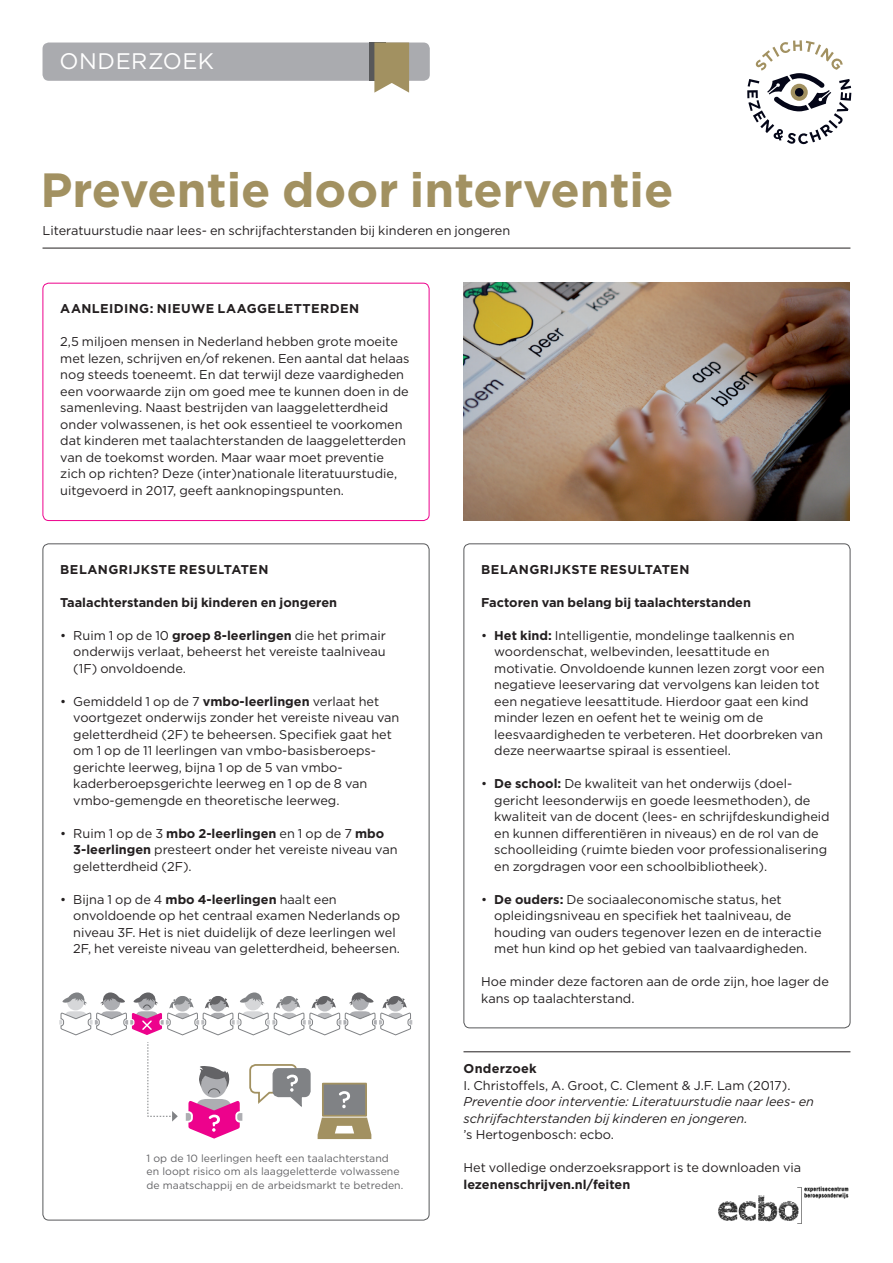
<style>
.page{position:relative;width:893px;height:1263px;background:#fff}
.page>*{position:absolute;margin:0;border:0;box-sizing:border-box;transform-origin:0 0}
.t1{font:700 48px "Gotham";color:#a29161}
.t2{font:22.5px "Gotham";letter-spacing:.025em;color:#fff}
.t3{font:12.75px/16.5px "Gotham";color:#231f20}
.t4{font:700 12.75px "Gotham";color:#231f20}
.t5{font:italic 12.75px/16.5px "Gotham";color:#231f20}
.t6{font:700 12.75px "Gotham";letter-spacing:.03em;color:#231f20}
.t7{font:700 12.75px "Gotham";letter-spacing:.02em;color:#231f20}
.t8{font:10.5px/13.5px "Gotham";color:#636366}
.s1{font-weight:700}
</style>
<div class="page">
<div style="left:43px;top:283px;width:386px;height:238px;border:1px solid #ed028c;border-radius:6px"></div>
<svg style="left:747px;top:40px;width:104px;height:104px"></svg>
<div style="left:791px;top:84px;width:17px;height:17px;background:#a29161;border-radius:50%"></div>
<div style="left:795px;top:88px;width:8px;height:9px;background:#040618;border-radius:50%"></div>
<div style="left:43px;top:43px;width:387px;height:38px;background:#aaabaf;border-radius:6px"></div>
<div style="left:369px;top:43px;width:17px;height:38px;background:#57585a"></div>
<svg style="left:374px;top:43px;width:35px;height:50px;background:#ab9c71"></svg>
<hr style="left:43px;top:248px;width:807px;height:1px;background:#231f20">
<hr style="left:463px;top:1051px;width:387px;height:1px;background:#231f20">
<img style="left:718px;top:1186px;width:131px;height:38px">
<img style="left:463px;top:283px;width:387px;height:238px">
<svg style="left:59px;top:992px;width:353px;height:43px"></svg>
<svg style="left:147px;top:1042px;width:31px;height:79px"></svg>
<svg style="left:186px;top:1066px;width:56px;height:72px"></svg>
<svg style="left:249px;top:1064px;width:62px;height:43px"></svg>
<svg style="left:318px;top:1082px;width:53px;height:57px"></svg>
<h2 class="t2" style="left:60px;top:47px;width:156px">ONDERZOEK</h2>
<h1 class="t1" style="left:40px;top:158px;width:635px">Preventie door interventie</h1>
<p class="t3" style="left:43px;top:221px;width:469px">Literatuurstudie naar lees- en schrijfachterstanden bij kinderen en jongeren</p>
<p class="t6" style="left:60px;top:300px;width:301px">AANLEIDING: NIEUWE LAAGGELETTERDEN</p>
<p class="t3" style="left:60px;top:333px;width:351px">2,5 miljoen mensen in Nederland hebben grote moeite met lezen, schrijven en/of rekenen. Een aantal dat helaas nog steeds toeneemt. En dat terwijl deze vaardigheden een voorwaarde zijn om goed mee te kunnen doen in de samenleving. Naast bestrijden van laaggeletterdheid onder volwassenen, is het ook essentieel te voorkomen dat kinderen met taalachterstanden de laaggeletterden van de toekomst worden. Maar waar moet preventie zich op richten? Deze (inter)nationale literatuurstudie, uitgevoerd in 2017, geeft aanknopingspunten.</p>
<p class="t6" style="left:60px;top:561px;width:210px">BELANGRIJKSTE RESULTATEN</p>
<p class="t4" style="left:60px;top:594px;width:278px">Taalachterstanden bij kinderen en jongeren</p>
<p class="t3" style="left:73px;top:627px;width:314px;text-align:justify;text-indent:-13px">• Ruim 1 op de 10 <span class="s1">groep 8-leerlingen</span> die het primair onderwijs verlaat, beheerst het vereiste taalniveau (1F) onvoldoende.</p>
<p class="t3" style="left:73px;top:693px;width:328px;text-indent:-13px">• Gemiddeld 1 op de 7 <span class="s1">vmbo-leerlingen</span> verlaat het voortgezet onderwijs zonder het vereiste niveau van geletterdheid (2F) te beheersen. Specifiek gaat het om 1 op de 11 leerlingen van vmbo-basisberoeps&shy;gerichte leerweg, bijna 1 op de 5 van vmbo&shy;kaderberoepsgerichte leerweg en 1 op de 8 van vmbo-gemengde en theoretische leerweg.</p>
<p class="t3" style="left:73px;top:825px;width:326px;text-indent:-13px">• Ruim 1 op de 3 <span class="s1">mbo 2-leerlingen</span> en 1 op de 7 <span class="s1">mbo<br>3-leerlingen</span> presteert onder het vereiste niveau van geletterdheid (2F).</p>
<p class="t3" style="left:73px;top:891px;width:328px;text-indent:-13px">• Bijna 1 op de 4 <span class="s1">mbo 4-leerlingen</span> haalt een onvoldoende op het centraal examen Nederlands op niveau 3F. Het is niet duidelijk of deze leerlingen wel 2F, het vereiste niveau van geletterdheid, beheersen.</p>
<p class="t8" style="left:147px;top:1151px;width:258px">1 op de 10 leerlingen heeft een taalachterstand en loopt risico om als laaggeletterde volwassene de maatschappij en de arbeidsmarkt te betreden.</p>
<p class="t6" style="left:481px;top:561px;width:210px">BELANGRIJKSTE RESULTATEN</p>
<p class="t4" style="left:481px;top:594px;width:271px">Factoren van belang bij taalachterstanden</p>
<p class="t3" style="left:494px;top:627px;width:332px;text-indent:-13px">• <span class="s1">Het kind:</span> Intelligentie, mondelinge taalkennis en woordenschat, welbevinden, leesattitude en motivatie. Onvoldoende kunnen lezen zorgt voor een negatieve leeservaring dat vervolgens kan leiden tot een negatieve leesattitude. Hierdoor gaat een kind minder lezen en oefent het te weinig om de leesvaardigheden te verbeteren. Het doorbreken van deze neerwaartse spiraal is essentieel.</p>
<p class="t3" style="left:494px;top:775px;width:337px;text-indent:-13px">• <span class="s1">De school:</span> De kwaliteit van het onderwijs (doel&shy;gericht leesonderwijs en goede leesmethoden), de kwaliteit van de docent (lees- en schrijfdeskundigheid en kunnen differentiëren in niveaus) en de rol van de schoolleiding (ruimte bieden voor professionalisering en zorgdragen voor een schoolbibliotheek).</p>
<p class="t3" style="left:494px;top:891px;width:329px;text-indent:-13px">• <span class="s1">De ouders:</span> De sociaaleconomische status, het opleidingsniveau en specifiek het taalniveau, de houding van ouders tegenover lezen en de interactie met hun kind op het gebied van taalvaardigheden.</p>
<p class="t3" style="left:481px;top:973px;width:349px">Hoe minder deze factoren aan de orde zijn, hoe lager de kans op taalachterstand.</p>
<p class="t7" style="left:463px;top:1060px;width:75px">Onderzoek</p>
<p class="t3" style="left:463px;top:1077px;width:329px">I. Christoffels, A. Groot, C. Clement &amp; J.F. Lam (2017).</p>
<p class="t5" style="left:463px;top:1093px;width:352px">Preventie door interventie: Literatuurstudie naar lees- en schrijfachterstanden bij kinderen en jongeren.</p>
<p class="t3" style="left:463px;top:1126px;width:152px">’s Hertogenbosch: ecbo.</p>
<p class="t3" style="left:463px;top:1159px;width:339px">Het volledige onderzoeksrapport is te downloaden via</p>
<p class="t4" style="left:463px;top:1176px;width:168px">lezenenschrijven.nl/feiten</p>
</div>
